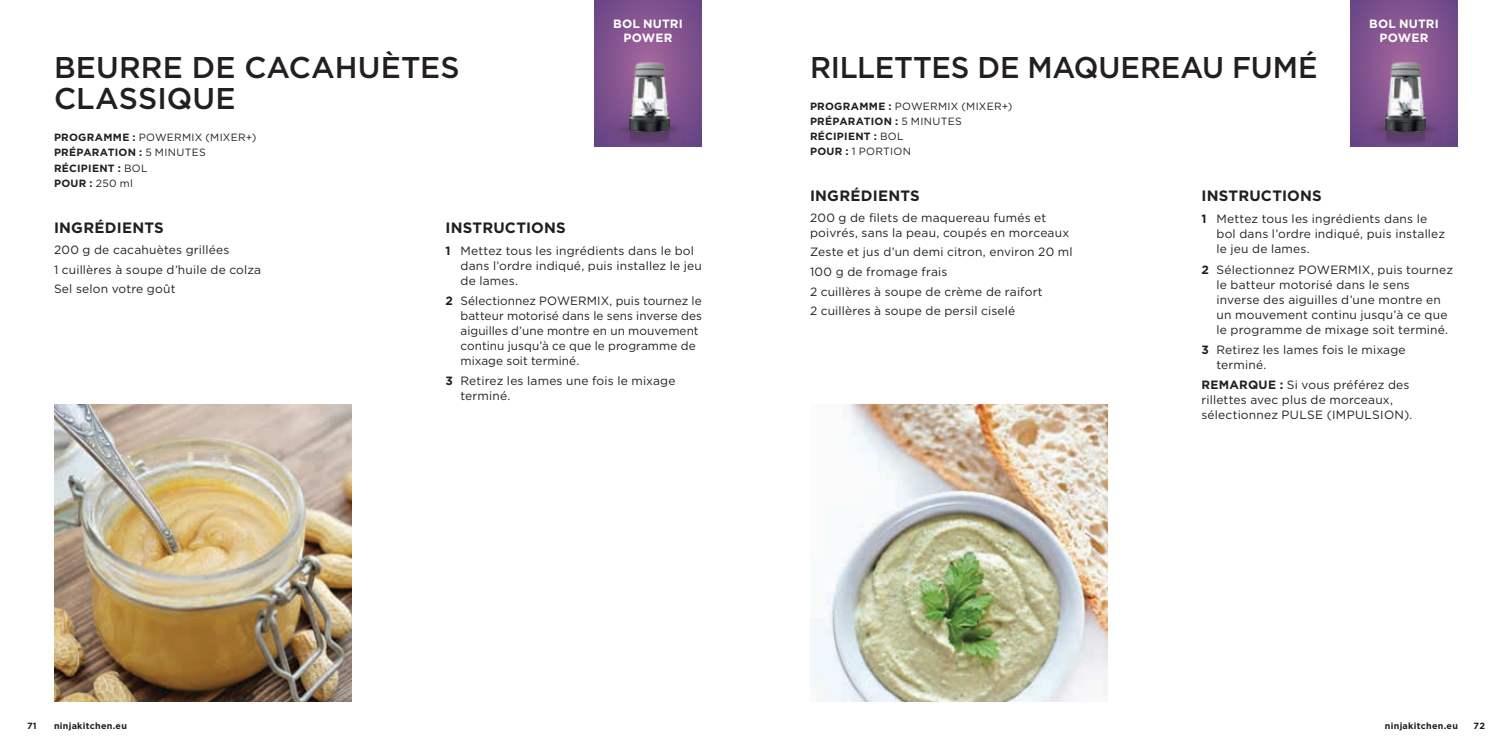
<style>
.page{position:relative;width:1512px;height:756px;background:#fff}
.page>*{position:absolute;margin:0;border:0;box-sizing:border-box;transform-origin:0 0}
.t1{font:500 30px "Gotham";color:#231f20}
.t2{font:700 15px "Gotham";letter-spacing:.015em;color:#231f20}
.t3{font:12px/15px "Gotham";letter-spacing:.015em;color:#231f20}
.t4{font:700 12px/14.4px "Gotham";letter-spacing:.01em;color:#fff;text-align:center}
.t5{font:700 10.5px/15.3px "Gotham";letter-spacing:.025em;color:#231f20}
.t6{font:700 9px "Gotham";letter-spacing:.03em;color:#231f20}
.s1{font-weight:400}
.s2{font-weight:700}
</style>
<div class="page">
<img style="left:54px;top:404px;width:298px;height:298px">
<svg style="left:594px;top:0;width:108px;height:147px;background:#7f518e"></svg>
<img style="left:605px;top:106px;width:80px;height:41px">
<img style="left:628px;top:58px;width:44px;height:76px">
<svg style="left:1350px;top:0;width:108px;height:147px;background:#7f518e"></svg>
<img style="left:1361px;top:106px;width:80px;height:41px">
<img style="left:1384px;top:58px;width:44px;height:76px">
<img style="left:810px;top:404px;width:298px;height:298px">
<p class="t4" style="left:613px;top:17px;width:71px">BOL NUTRI<br>POWER</p>
<p class="t4" style="left:1369px;top:17px;width:71px">BOL NUTRI<br>POWER</p>
<h1 class="t1" style="left:54px;top:48px;width:407px">BEURRE DE CACAHUÈTES</h1>
<h1 class="t1" style="left:810px;top:48px;width:509px">RILLETTES DE MAQUEREAU FUMÉ</h1>
<h1 class="t1" style="left:54px;top:79px;width:183px">CLASSIQUE</h1>
<p class="t5" style="left:810px;top:98px;width:204px">PROGRAMME : <span class="s1">POWERMIX (MIXER+)<br></span>PRÉPARATION : <span class="s1">5 MINUTES<br></span>RÉCIPIENT : <span class="s1">BOL<br></span>POUR : <span class="s1">1 PORTION</span></p>
<p class="t5" style="left:54px;top:130px;width:204px">PROGRAMME : <span class="s1">POWERMIX (MIXER+)<br></span>PRÉPARATION : <span class="s1">5 MINUTES<br></span>RÉCIPIENT : <span class="s1">BOL<br></span>POUR : <span class="s1">250 ml</span></p>
<p class="t2" style="left:810px;top:186px;width:111px">INGRÉDIENTS</p>
<p class="t3" style="left:810px;top:211px;width:261px;line-height:14.2px">200 g de filets de maquereau fumés et poivrés, sans la peau, coupés en morceaux</p>
<p class="t3" style="left:810px;top:242px;width:264px;line-height:19.6px">Zeste et jus d’un demi citron, environ 20 ml 100 g de fromage frais<br>2 cuillères à soupe de crème de raifort<br>2 cuillères à soupe de persil ciselé</p>
<p class="t2" style="left:1202px;top:186px;width:122px">INSTRUCTIONS</p>
<p class="t3" style="left:1216px;top:211px;width:230px;text-indent:-15px"><span class="s2">1</span> Mettez tous les ingrédients dans le bol dans l’ordre indiqué, puis installez le jeu de lames.</p>
<p class="t3" style="left:1216px;top:262px;width:238px;text-indent:-15px"><span class="s2">2</span> Sélectionnez POWERMIX, puis tournez le batteur motorisé dans le sens inverse des aiguilles d’une montre en un mouvement continu jusqu’à ce que le programme de mixage soit terminé.</p>
<p class="t3" style="left:1216px;top:342px;width:191px;text-indent:-15px"><span class="s2">3</span> Retirez les lames fois le mixage terminé.</p>
<p class="t3" style="left:1202px;top:377px;width:212px"><span class="s2">REMARQUE :</span> Si vous préférez des rillettes avec plus de morceaux, sélectionnez PULSE (IMPULSION).</p>
<p class="t2" style="left:54px;top:218px;width:111px">INGRÉDIENTS</p>
<p class="t3" style="left:54px;top:240px;width:209px;line-height:19.6px">200 g de cacahuètes grillées<br>1 cuillères à soupe d’huile de colza<br>Sel selon votre goût</p>
<p class="t2" style="left:446px;top:218px;width:122px">INSTRUCTIONS</p>
<p class="t3" style="left:460px;top:243px;width:243px;text-indent:-15px"><span class="s2">1</span> Mettez tous les ingrédients dans le bol dans l’ordre indiqué, puis installez le jeu de lames.</p>
<p class="t3" style="left:461px;top:293px;width:243px;text-indent:-15px"><span class="s2">2</span> Sélectionnez POWERMIX, puis tournez le batteur motorisé dans le sens inverse des aiguilles d’une montre en un mouvement continu jusqu’à ce que le programme de mixage soit terminé.</p>
<p class="t3" style="left:460px;top:373px;width:217px;text-indent:-15px"><span class="s2">3</span> Retirez les lames une fois le mixage terminé.</p>
<p class="t6" style="left:27px;top:720px;width:11px">71</p>
<p class="t6" style="left:54px;top:720px;width:75px">ninjakitchen.eu</p>
<p class="t6" style="left:1385px;top:720px;width:75px">ninjakitchen.eu</p>
<p class="t6" style="left:1474px;top:720px;width:13px">72</p>
</div>
